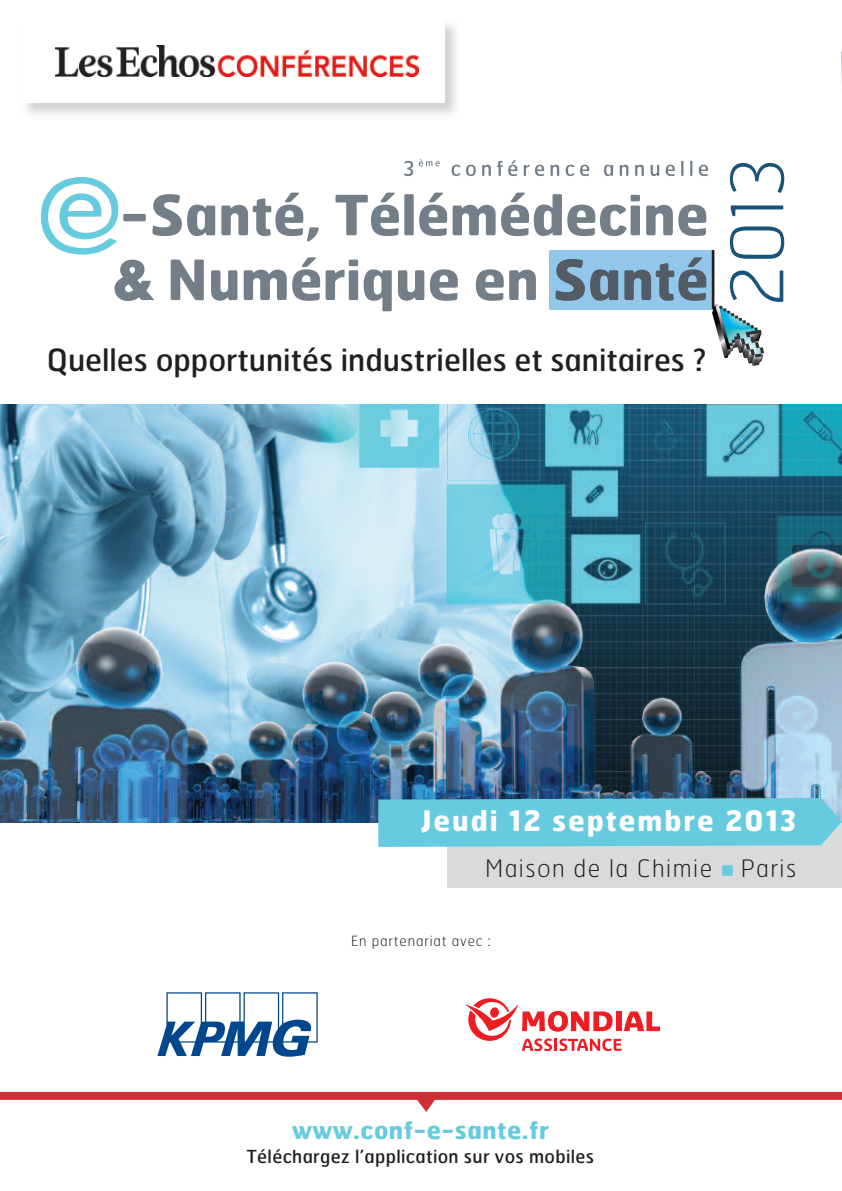
<style>
.page{position:relative;width:842px;height:1191px;background:#fff}
.page>*{position:absolute;margin:0;border:0;box-sizing:border-box;transform-origin:0 0}
.t1{font:30.6px "Hermes";color:#231f20}
.t2{font:700 28.2px "Hermes";letter-spacing:.065em;color:#fff}
.t3{font:100 24px "Hermes";letter-spacing:.06em;color:#231f20}
.t4{font:700 24px "Hermes";letter-spacing:.02em;color:#67cbdf}
.t5{font:18px "Hermes";letter-spacing:.02em;color:#231f20}
.t6{font:100 14px "Hermes";letter-spacing:.06em;color:#231f20}
</style>
<div class="page">
<svg style="left:841px;top:52px;width:1px;height:34px"></svg>
<div style="left:448px;top:798px;width:394px;height:89px;background:#d9dadc"></div>
<img style="left:55px;top:46px;width:363px;height:30px">
<div style="left:0;top:1091px;width:842px;height:8px;background:#cf2e35"></div>
<svg style="left:415px;top:1099px;width:22px;height:13px"></svg>
<img style="left:0;top:404px;width:842px;height:418px">
<svg style="left:378px;top:798px;width:464px;height:49px;background:#6ac9dd"></svg>
<div style="left:549px;top:250px;width:164px;height:59px;background:#92c6eb"></div>
<svg style="left:335px;top:193px;width:112px;height:43px"></svg>
<svg style="left:453px;top:193px;width:187px;height:43px"></svg>
<svg style="left:646px;top:205px;width:60px;height:31px"></svg>
<svg style="left:41px;top:177px;width:279px;height:124px"></svg>
<svg style="left:326px;top:259px;width:32px;height:41px"></svg>
<svg style="left:364px;top:269px;width:28px;height:42px"></svg>
<svg style="left:398px;top:270px;width:26px;height:31px"></svg>
<svg style="left:430px;top:269px;width:28px;height:32px"></svg>
<svg style="left:476px;top:269px;width:60px;height:32px"></svg>
<svg style="left:555px;top:259px;width:63px;height:42px"></svg>
<svg style="left:624px;top:257px;width:82px;height:44px"></svg>
<svg style="left:712px;top:270px;width:71px;height:96px"></svg>
<svg style="left:730px;top:226px;width:54px;height:33px"></svg>
<svg style="left:731px;top:205px;width:52px;height:11px"></svg>
<svg style="left:730px;top:163px;width:54px;height:30px"></svg>
<svg style="left:404px;top:161px;width:9px;height:15px"></svg>
<svg style="left:419px;top:159px;width:21px;height:7px"></svg>
<svg style="left:452px;top:165px;width:8px;height:11px"></svg>
<svg style="left:466px;top:165px;width:10px;height:11px"></svg>
<svg style="left:482px;top:165px;width:9px;height:11px"></svg>
<svg style="left:497px;top:160px;width:20px;height:16px"></svg>
<svg style="left:524px;top:165px;width:20px;height:11px"></svg>
<svg style="left:550px;top:165px;width:9px;height:11px"></svg>
<svg style="left:566px;top:165px;width:8px;height:11px"></svg>
<svg style="left:580px;top:165px;width:9px;height:11px"></svg>
<svg style="left:604px;top:165px;width:9px;height:11px"></svg>
<svg style="left:620px;top:165px;width:8px;height:11px"></svg>
<svg style="left:635px;top:165px;width:9px;height:11px"></svg>
<svg style="left:650px;top:165px;width:9px;height:11px"></svg>
<svg style="left:666px;top:165px;width:9px;height:11px"></svg>
<svg style="left:681px;top:161px;width:2px;height:15px"></svg>
<svg style="left:690px;top:161px;width:2px;height:15px"></svg>
<svg style="left:699px;top:165px;width:9px;height:11px"></svg>
<hr style="left:712px;top:250px;width:2px;height:59px;background:#231f20">
<svg style="left:157px;top:992px;width:161px;height:64px"></svg>
<svg style="left:465px;top:998px;width:195px;height:53px"></svg>
<p class="t1" style="left:47px;top:340px;width:661px">Quelles opportunités industrielles et sanitaires ?</p>
<p class="t2" style="left:420px;top:802px;width:377px">Jeudi 12 septembre 2013</p>
<p class="t3" style="left:485px;top:852px;width:313px">Maison de la Chimie Paris</p>
<p class="t6" style="left:351px;top:932px;width:141px">En partenariat avec :</p>
<p class="t4" style="left:292px;top:1114px;width:258px">www.conf-e-sante.fr</p>
<p class="t5" style="left:247px;top:1144px;width:349px">Téléchargez l’application sur vos mobiles</p>
</div>
